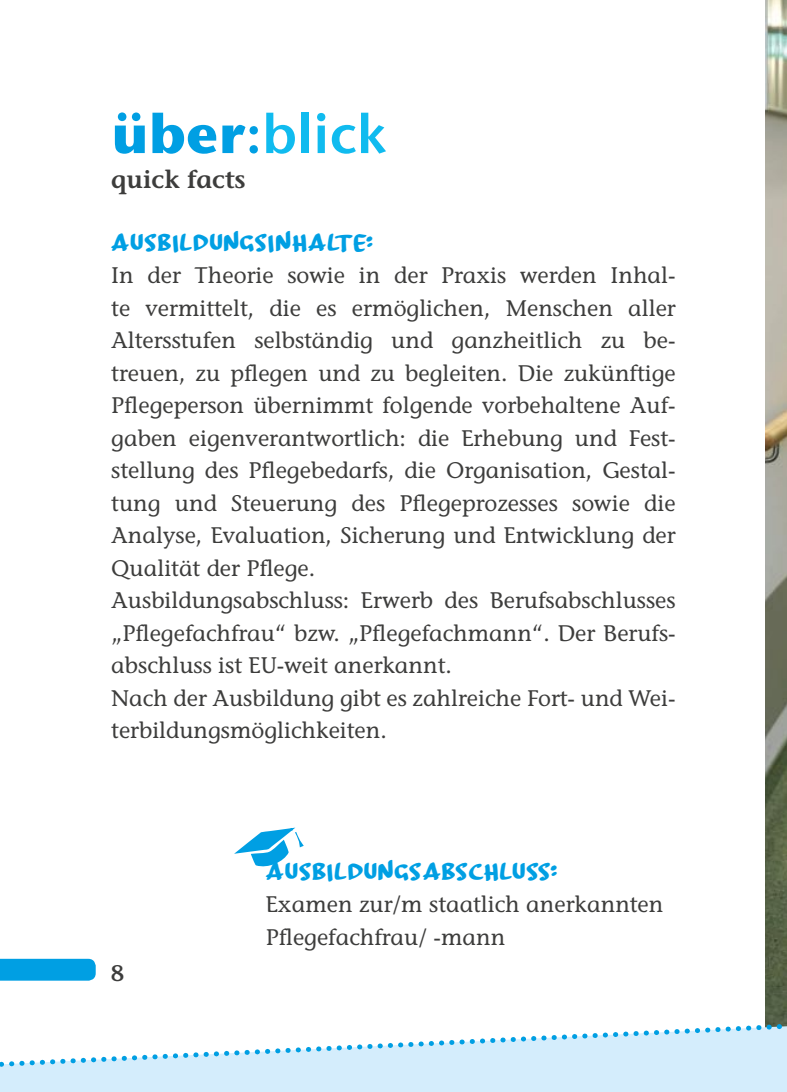
<style>
.page{position:relative;width:787px;height:1092px;background:#fff}
.page>*{position:absolute;margin:0;border:0;box-sizing:border-box;transform-origin:0 0}
.t1{font:55px "Stone Sans Sem ITCTT Semi";color:#10bbef}
.t2{font:25px "Board Marker";letter-spacing:.05em;color:#009fe3}
.t3{font:600 25px "Stone Informal";color:#3d3d3c}
.t4{font:22.5px/32.5px "Stone Informal";color:#3d3d3c}
.t5{font:600 22.5px "Stone Informal";color:#3d3d3c}
.s1{font-family:"Stone Sans ITC";font-weight:700;color:#009fe3}
.s2{color:#009fe3}
</style>
<div class="page">
<img style="left:765px;top:0;width:22px;height:971px">
<div style="left:0;top:1072px;width:787px;height:19px;background:#d4edfc"></div>
<svg style="left:0;top:971px;width:787px;height:101px"></svg>
<div style="left:0;top:958px;width:96px;height:22px;background:#009fe3"></div>
<svg style="left:234px;top:827px;width:70px;height:40px"></svg>
<h1 class="t1" style="left:111px;top:88px;width:277px"><span class="s1">über</span><span class="s2">:</span>blick</h1>
<p class="t3" style="left:111px;top:164px;width:136px">quick facts</p>
<p class="t2" style="left:111px;top:227px;width:263px">AUSBILDUNGSINHALTE:</p>
<p class="t4" style="left:111px;top:259px;width:566px">In der Theorie sowie in der Praxis werden Inhal&shy;te vermittelt, die es ermöglichen, Menschen aller Altersstufen selbständig und ganzheitlich zu be&shy;treuen, zu pflegen und zu begleiten. Die zukünftige Pflegeperson übernimmt folgende vorbehaltene Auf&shy;gaben eigenverantwortlich: die Erhebung und Fest&shy;stellung des Pflegebedarfs, die Organisation, Gestal&shy;tung und Steuerung des Pflegeprozesses sowie die Analyse, Evaluation, Sicherung und Entwicklung der Qualität der Pflege.<br>Ausbildungsabschluss: Erwerb des Berufsabschlusses „Pflegefachfrau“ bzw. „Pflegefachmann“. Der Berufs&shy;abschluss ist EU-weit anerkannt.<br>Nach der Ausbildung gibt es zahlreiche Fort- und Wei&shy;terbildungsmöglichkeiten.</p>
<p class="t5" style="left:111px;top:959px;width:14px">8</p>
<p class="t2" style="left:266px;top:856px;width:293px">AUSBILDUNGSABSCHLUSS:</p>
<p class="t4" style="left:266px;top:888px;width:399px">Examen zur/m staatlich anerkannten<br>Pflegefachfrau/ -mann</p>
</div>
